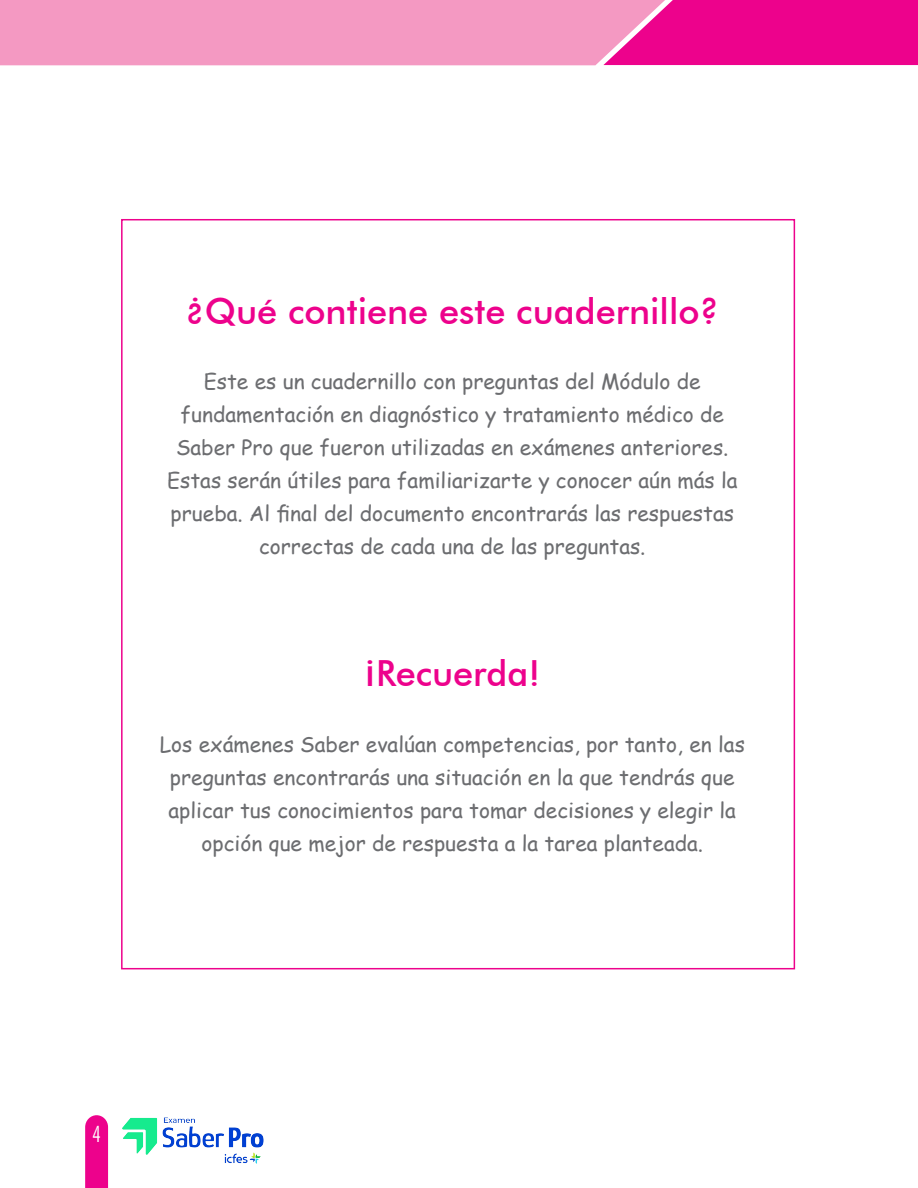
<style>
.page{position:relative;width:918px;height:1188px;background:#fff}
.page>*{position:absolute;margin:0;border:0;box-sizing:border-box;transform-origin:0 0}
.SUBTITULO{font:500 36px "Futura BT";color:#ed028c}
.texco_corrido{font:500 36px "Futura BT";color:#ed028c}
.t1{font:300 condensed 22.5px "Futura BT";color:#fff}
.texco_corrido-2{font:21px/33px "Comic Sans MS";color:#6c6d70;text-align:center}
</style>
<div class="page">
<svg style="left:85px;top:1115px;width:23px;height:73px;background:#ed0d91"></svg>
<div style="left:673px;top:0;width:245px;height:65px;background:#ed028c"></div>
<div style="left:0;top:0;width:673px;height:65px;background:#f499c2"></div>
<img style="left:123px;top:1117px;width:140px;height:46px">
<p class="SUBTITULO" style="left:185px;top:289px;width:535px">¿Qué contiene este cuadernillo?</p>
<p class="texco_corrido-2" style="left:167px;top:365px;width:572px">Este es un cuadernillo con preguntas del Módulo de fundamentación en diagnóstico y tratamiento médico de Saber Pro que fueron utilizadas en exámenes anteriores.<br>Estas serán útiles para familiarizarte y conocer aún más la prueba. Al final del documento encontrarás las respuestas correctas de cada una de las preguntas.</p>
<p class="texco_corrido" style="left:364px;top:652px;width:177px">¡Recuerda!</p>
<p class="texco_corrido-2" style="left:160px;top:728px;width:587px">Los exámenes Saber evalúan competencias, por tanto, en las preguntas encontrarás una situación en la que tendrás que aplicar tus conocimientos para tomar decisiones y elegir la</p>
<p class="texco_corrido-2" style="left:202px;top:827px;width:503px">opción que mejor de respuesta a la tarea planteada.</p>
<p class="t1" style="left:92px;top:1120px;width:10px">4</p>
</div>
